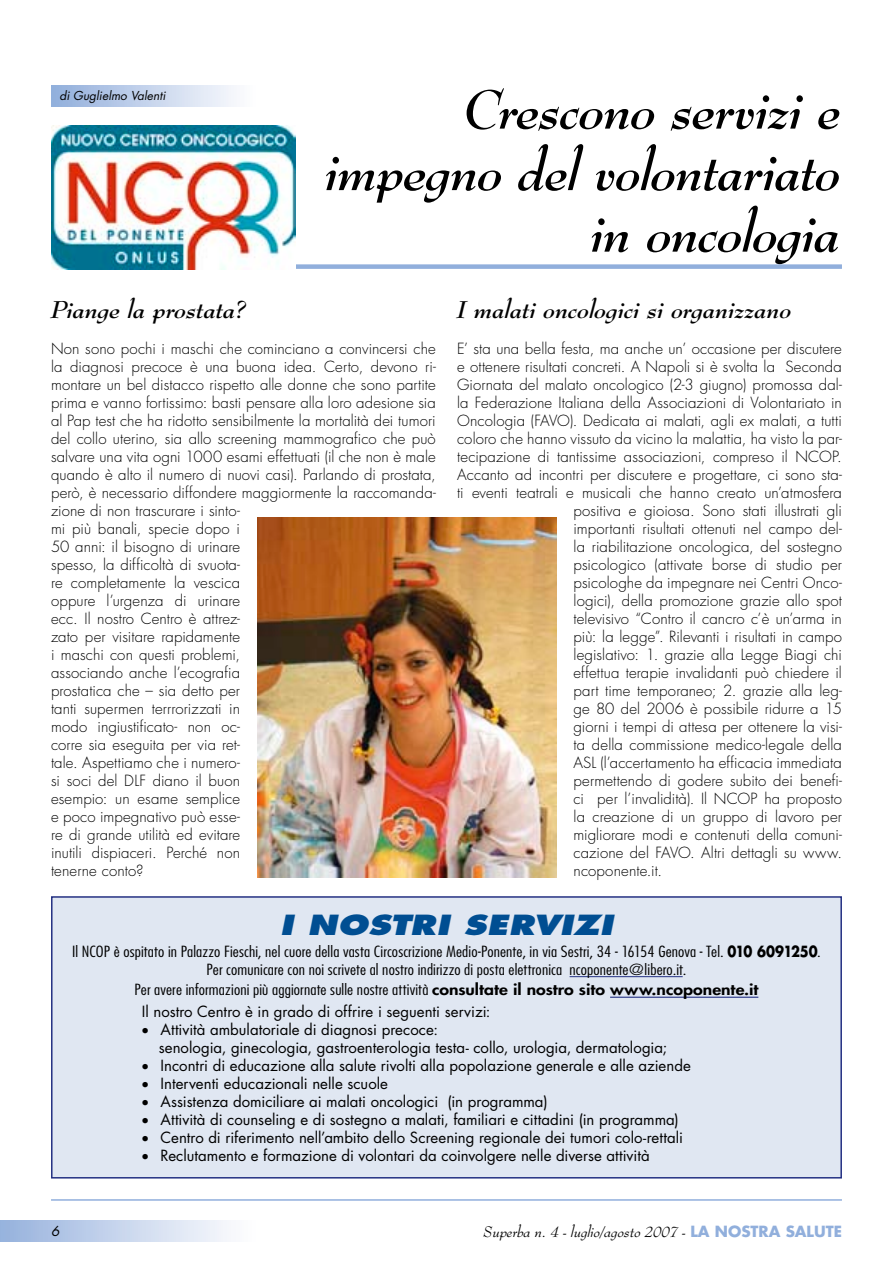
<style>
.page{position:relative;width:893px;height:1263px;background:#fff}
.page>*{position:absolute;margin:0;border:0;box-sizing:border-box;transform-origin:0 0}
.t1{font:italic 700 54px/61.5px "Bernhard Modern BT";letter-spacing:-.015em;color:#000;text-align:right;scale:.96 1}
.t2{font:italic 800 27px "Futura";letter-spacing:.005em;color:#004e92;scale:1.25 1}
.t3{font:italic 700 24px "Bernhard Modern BT";letter-spacing:-.005em;color:#000}
.t4{font:300 15px/18px "Futura";letter-spacing:.005em;color:#000}
.t5{font:15px/18px "Futura";color:#000}
.t6{font:300 condensed 15px/18px "Futura";letter-spacing:.01em;color:#000;text-align:center;scale:1.17 1}
.t7{font:italic 15px "Bernhard Modern BT";color:#000}
.t8{font:italic 13.5px "Futura";color:#000}
.t9{font:italic 12px "Futura";color:#000}
.s1{font-weight:700;font-stretch:normal}
.s2{font-weight:800;font-stretch:normal}
.s3{font-weight:400;font-stretch:normal}
.s4{font-family:"Futura";font-weight:700;font-style:normal;color:#91afdc}
</style>
<div class="page">
<hr style="left:51px;top:1199px;width:791px;height:2px;background:#91afdc">
<div style="left:0;top:1220px;width:255px;height:22px;background:linear-gradient(to right,#97b2dd,#fff)"></div>
<div style="left:51px;top:264px;width:791px;height:5px;background:#91afdc"></div>
<div style="left:51px;top:85px;width:204px;height:21px;background:linear-gradient(to right,#91aedb,#fffeff)"></div>
<div style="left:52px;top:897px;width:789px;height:281px;background:#e0e7f2"></div>
<hr style="left:570px;top:976px;width:113px;height:1px;background:#243183">
<hr style="left:610px;top:997px;width:148px;height:1px;background:#243183">
<div style="left:51px;top:896px;width:791px;height:282px;border:2px solid #243183"></div>
<img style="left:51px;top:126px;width:244px;height:143px">
<img style="left:257px;top:518px;width:299px;height:359px">
<p class="t9" style="left:60px;top:88px;width:108px">di Guglielmo Valenti</p>
<h1 class="t1" style="left:326px;top:78px;width:539px">Crescono servizi e impegno del volontariato in oncologia</h1>
<h3 class="t3" style="left:51px;top:294px;width:198px">Piange la prostata?</h3>
<p class="t4" style="left:51px;top:340px;width:386px">Non sono pochi i maschi che cominciano a convincersi che la diagnosi precoce è una buona idea. Certo, devono ri&shy;montare un bel distacco rispetto alle donne che sono partite prima e vanno fortissimo: basti pensare alla loro adesione sia al Pap test che ha ridotto sensibilmente la mortalità dei tumori del collo uterino, sia allo screening mammografico che può salvare una vita ogni 1000 esami effettuati (il che non è male quando è alto il numero di nuovi casi). Parlando di prostata, però, è necessario diffondere maggiormente la raccomanda&shy;zione di non trascurare i sinto-<br>mi più banali, specie dopo i<br>50 anni: il bisogno di urinare<br>spesso, la difficoltà di svuota-<br>re completamente la vescica<br>oppure l’urgenza di urinare<br>ecc. Il nostro Centro è attrez-<br>zato per visitare rapidamente<br>i maschi con questi problemi,<br>associando anche l’ecografia<br>prostatica che – sia detto per<br>tanti supermen terrrorizzati in<br>modo ingiustificato- non oc-<br>corre sia eseguita per via ret-<br>tale. Aspettiamo che i numero-<br>si soci del DLF diano il buon<br>esempio: un esame semplice<br>e poco impegnativo può esse-<br>re di grande utilità ed evitare<br>inutili dispiaceri. Perché non<br>tenerne conto?</p>
<h3 class="t3" style="left:457px;top:294px;width:336px">I malati oncologici si organizzano</h3>
<p class="t4" style="left:457px;top:340px;width:386px">E’ sta una bella festa, ma anche un’ occasione per discutere</p>
<p class="t4" style="left:457px;top:358px;width:386px">e ottenere risultati concreti. A Napoli si è svolta la Seconda</p>
<p class="t4" style="left:457px;top:376px;width:386px">Giornata del malato oncologico (2-3 giugno) promossa dal-</p>
<p class="t4" style="left:457px;top:394px;width:386px">la Federazione Italiana della Associazioni di Volontariato in</p>
<p class="t4" style="left:457px;top:412px;width:386px">Oncologia (FAVO). Dedicata ai malati, agli ex malati, a tutti</p>
<p class="t4" style="left:457px;top:430px;width:386px">coloro che hanno vissuto da vicino la malattia, ha visto la par-</p>
<p class="t4" style="left:457px;top:448px;width:386px">tecipazione di tantissime associazioni, compreso il NCOP.</p>
<p class="t4" style="left:457px;top:466px;width:386px">Accanto ad incontri per discutere e progettare, ci sono sta-</p>
<p class="t4" style="left:457px;top:484px;width:386px">ti eventi teatrali e musicali che hanno creato un’atmosfera</p>
<p class="t4" style="left:573px;top:502px;width:270px">positiva e gioiosa. Sono stati illustrati gli</p>
<p class="t4" style="left:573px;top:520px;width:270px">importanti risultati ottenuti nel campo del-</p>
<p class="t4" style="left:573px;top:538px;width:270px">la riabilitazione oncologica, del sostegno</p>
<p class="t4" style="left:573px;top:556px;width:270px">psicologico (attivate borse di studio per</p>
<p class="t4" style="left:573px;top:574px;width:270px">psicologhe da impegnare nei Centri Onco-</p>
<p class="t4" style="left:573px;top:592px;width:270px">logici), della promozione grazie allo spot</p>
<p class="t4" style="left:573px;top:610px;width:270px">televisivo “Contro il cancro c’è un’arma in</p>
<p class="t4" style="left:573px;top:628px;width:270px">più: la legge”. Rilevanti i risultati in campo</p>
<p class="t4" style="left:573px;top:646px;width:270px">legislativo: 1. grazie alla Legge Biagi chi</p>
<p class="t4" style="left:573px;top:664px;width:270px">effettua terapie invalidanti può chiedere il</p>
<p class="t4" style="left:573px;top:682px;width:270px">part time temporaneo; 2. grazie alla leg-</p>
<p class="t4" style="left:573px;top:700px;width:270px">ge 80 del 2006 è possibile ridurre a 15</p>
<p class="t4" style="left:573px;top:718px;width:270px">giorni i tempi di attesa per ottenere la visi-</p>
<p class="t4" style="left:573px;top:736px;width:270px">ta della commissione medico-legale della</p>
<p class="t4" style="left:573px;top:754px;width:270px">ASL (l’accertamento ha efficacia immediata</p>
<p class="t4" style="left:573px;top:772px;width:270px">permettendo di godere subito dei benefi-</p>
<p class="t4" style="left:573px;top:790px;width:270px">ci per l’invalidità). Il NCOP ha proposto</p>
<p class="t4" style="left:573px;top:808px;width:270px">la creazione di un gruppo di lavoro per</p>
<p class="t4" style="left:573px;top:826px;width:270px">migliorare modi e contenuti della comuni-</p>
<p class="t4" style="left:573px;top:844px;width:270px">cazione del FAVO. Altri dettagli su www.</p>
<p class="t4" style="left:573px;top:862px;width:90px">ncoponente.it.</p>
<h2 class="t2" style="left:280px;top:908px;width:268px">I NOSTRI SERVIZI</h2>
<p class="t6" style="left:72px;top:942px;width:641px">Il NCOP è ospitato in Palazzo Fieschi, nel cuore della vasta Circoscrizione Medio-Ponente, in via Sestri, 34 - 16154 Genova - Tel. <span class="s1">010 6091250</span>.<br>Per comunicare con noi scrivete al nostro indirizzo di posta elettronica ncoponente@libero.it.</p>
<p class="t6" style="left:142px;top:978px;width:528px;line-height:22.5px;text-align:left;text-indent:-7px">Per avere informazioni più aggiornate sulle nostre attività <span class="s2">consultate il nostro sito www.ncoponente.it<br></span><span class="s3">Il nostro Centro è in grado di offrire i seguenti servizi:</span></p>
<p class="t5" style="left:159px;top:1021px;width:510px;text-indent:-17px">• Attività ambulatoriale di diagnosi precoce:<br>senologia, ginecologia, gastroenterologia testa- collo, urologia, dermatologia;</p>
<p class="t5" style="left:142px;top:1057px;width:551px">• Incontri di educazione alla salute rivolti alla popolazione generale e alle aziende</p>
<p class="t5" style="left:142px;top:1075px;width:248px">• Interventi educazionali nelle scuole</p>
<p class="t5" style="left:142px;top:1093px;width:407px">• Assistenza domiciliare ai malati oncologici (in programma)</p>
<p class="t5" style="left:142px;top:1111px;width:539px">• Attività di counseling e di sostegno a malati, familiari e cittadini (in programma)</p>
<p class="t5" style="left:142px;top:1129px;width:543px">• Centro di riferimento nell’ambito dello Screening regionale dei tumori colo-rettali</p>
<p class="t5" style="left:142px;top:1147px;width:509px">• Reclutamento e formazione di volontari da coinvolgere nelle diverse attività</p>
<p class="t8" style="left:51px;top:1222px;width:10px">6</p>
<p class="t7" style="left:484px;top:1222px;width:360px">Superba n. 4 - luglio/agosto 2007 - <span class="s4">LA NOSTRA SALUTE</span></p>
</div>
